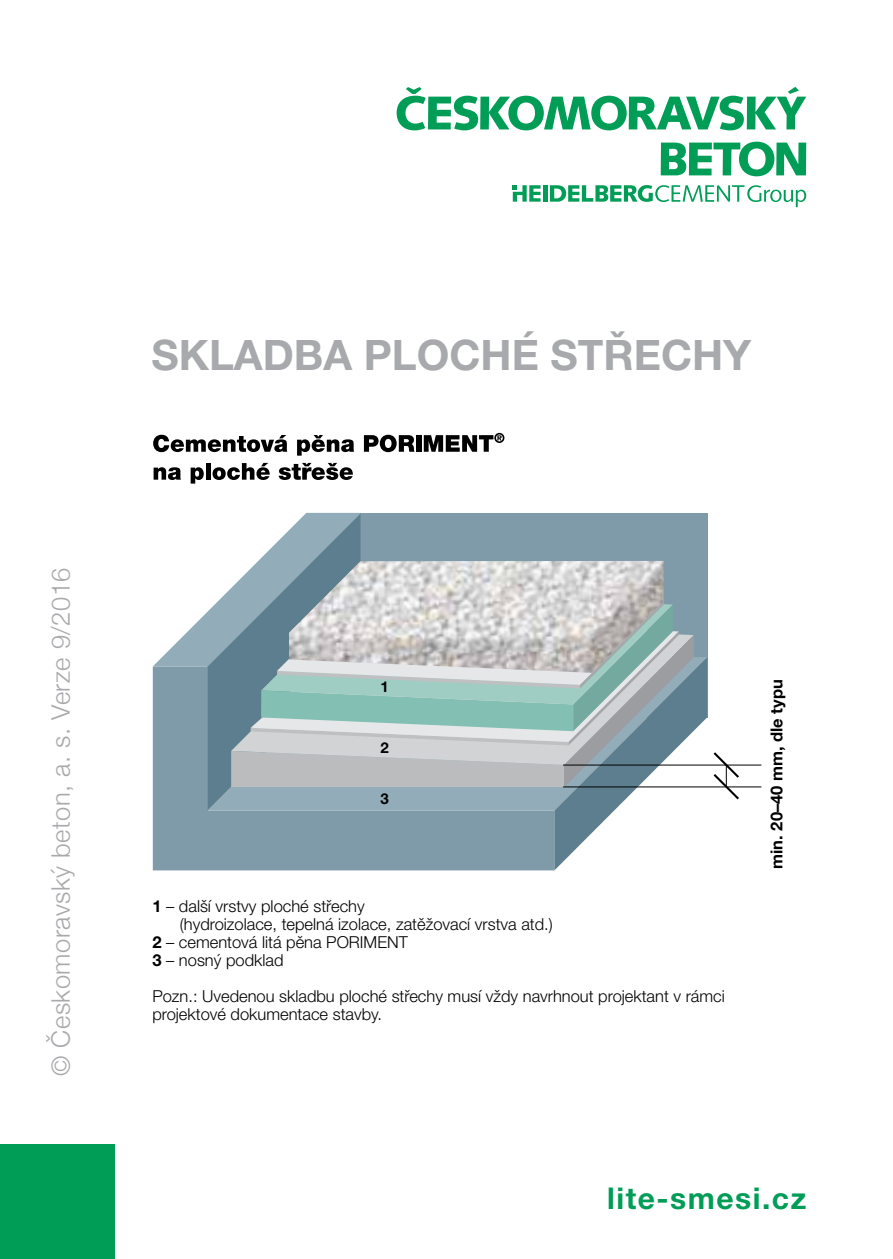
<style>
.page{position:relative;width:893px;height:1259px;background:#fff}
.page>*{position:absolute;margin:0;border:0;box-sizing:border-box;transform-origin:0 0}
.t1{font:700 42px "Helvetica Neue LT Pro";color:#a7a9ac}
.t2{font:700 30px "Helvetica Neue LT Pro";letter-spacing:.05em;color:#009d57}
.t3{font:300 25.5px "Helvetica Neue";letter-spacing:.02em;color:#a7a9ac}
.t4{font:300 16.5px/18px "Helvetica Neue LT Pro";color:#000}
.t5{font:700 16.5px "Helvetica Neue LT Pro";color:#000}
.t6{font:700 15px "Helvetica Neue LT Pro";color:#000}
.s1{font-weight:700}
</style>
<div class="page">
<div style="left:0;top:1144px;width:115px;height:115px;background:#009d57"></div>
<hr style="left:563px;top:786px;width:198px;height:1px;background:#000">
<hr style="left:563px;top:764px;width:198px;height:1px;background:#000">
<svg style="left:153px;top:513px;width:588px;height:357px"></svg>
<svg style="left:153px;top:435px;width:134px;height:17px"></svg>
<svg style="left:297px;top:435px;width:57px;height:21px"></svg>
<svg style="left:364px;top:435px;width:50px;height:17px"></svg>
<div style="left:416px;top:435px;width:5px;height:17px;background:#000"></div>
<svg style="left:424px;top:433px;width:80px;height:19px"></svg>
<svg style="left:154px;top:467px;width:27px;height:13px"></svg>
<svg style="left:191px;top:467px;width:13px;height:16px"></svg>
<hr style="left:206px;top:463px;width:4px;height:17px;background:#000">
<svg style="left:213px;top:463px;width:57px;height:17px"></svg>
<svg style="left:279px;top:463px;width:74px;height:17px"></svg>
<svg style="left:397px;top:87px;width:409px;height:43px"></svg>
<svg style="left:661px;top:142px;width:145px;height:34px"></svg>
<svg style="left:550px;top:185px;width:256px;height:22px"></svg>
<hr style="left:543px;top:185px;width:4px;height:17px;background:#009d57">
<svg style="left:513px;top:185px;width:28px;height:17px"></svg>
<h1 class="t1" style="left:151px;top:329px;width:601px">SKLADBA PLOCHÉ STŘECHY</h1>
<h3 class="t3" style="left:40px;top:1076px;width:510px;rotate:-90deg">© Českomoravský beton, a. s. Verze 9/2016</h3>
<p class="t6" style="left:381px;top:677px;width:10px">1</p>
<p class="t6" style="left:381px;top:738px;width:10px">2</p>
<p class="t6" style="left:381px;top:789px;width:10px">3</p>
<p class="t4" style="left:152px;top:897px;width:214px"><span class="s1">1</span> – další vrstvy ploché střechy</p>
<p class="t4" style="left:180px;top:915px;width:374px">(hydroizolace, tepelná izolace, zatěžovací vrstva atd.)</p>
<p class="t4" style="left:152px;top:933px;width:257px"><span class="s1">2</span> – cementová litá pěna PORIMENT</p>
<p class="t4" style="left:152px;top:951px;width:133px"><span class="s1">3</span> – nosný podklad</p>
<p class="t4" style="left:152px;top:987px;width:574px">Pozn.: Uvedenou skladbu ploché střechy musí vždy navrhnout projektant v rámci projektové dokumentace stavby.</p>
<p class="t5" style="left:766px;top:869px;width:191px;rotate:-90deg">min. 20–40 mm, dle typu</p>
<h2 class="t2" style="left:607px;top:1179px;width:200px">lite-smesi.cz</h2>
</div>
